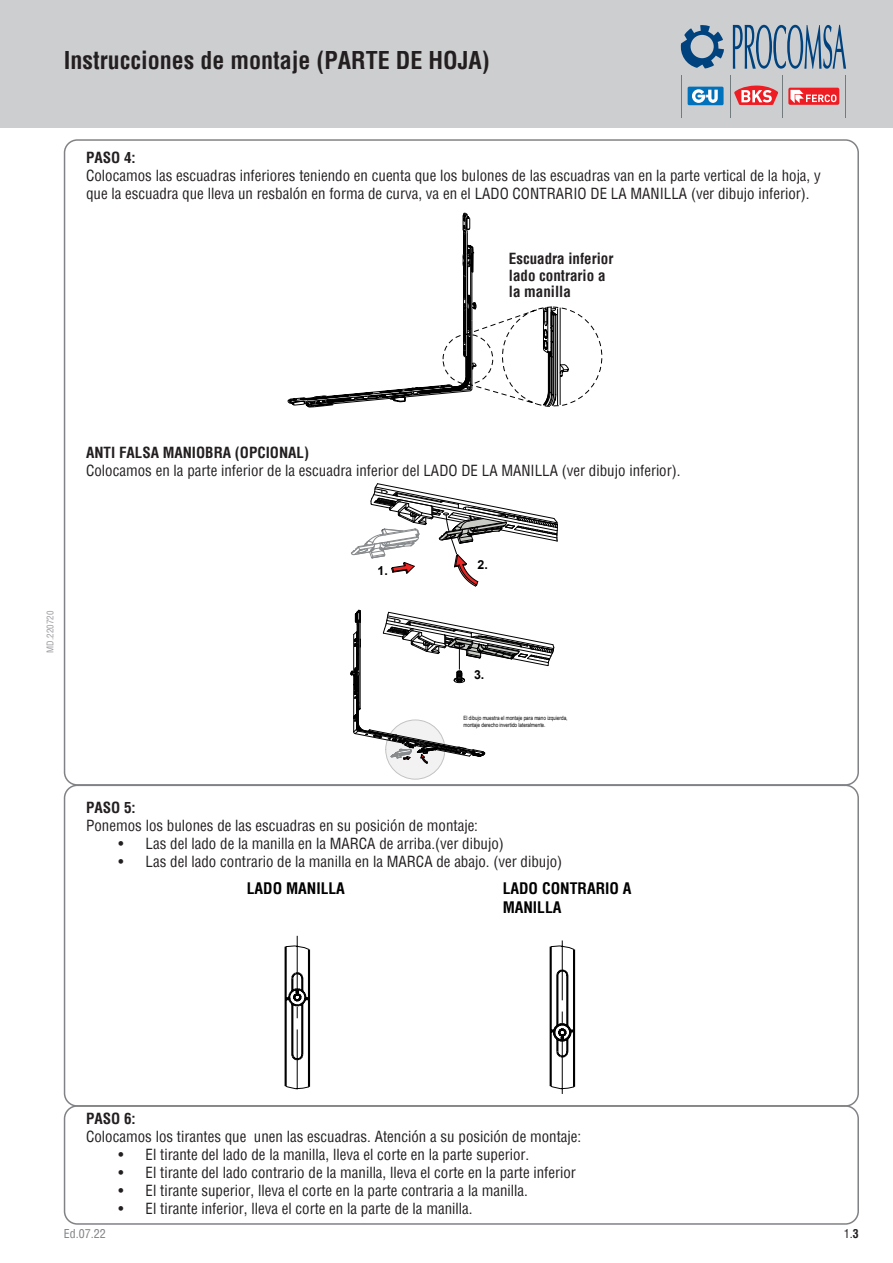
<style>
.page{position:relative;width:893px;height:1263px;background:#fff}
.page>*{position:absolute;margin:0;border:0;box-sizing:border-box;transform-origin:0 0}
.t1{font:700 condensed 24px "Helvetica";color:#231f20}
.t2{font:700 condensed 15.6px/18.8px "Helvetica";color:#000}
.t3{font:condensed 15px/18px "Helvetica";color:#231f20}
.t4{font:700 condensed 15px/16.5px "Helvetica";color:#231f20}
.t5{font:700 12.45px "Arial";color:#000001}
.t6{font:condensed 12px "Helvetica";color:#808285}
.t7{font:condensed 12px "Helvetica";color:#231f20}
.t8{font:condensed 9px "Helvetica";color:#9b9ca0}
.t9{font:5.85px/7.1px "Arial";color:#000001;scale:.8 1}
.s1{font-weight:700}
</style>
<div class="page">
<div style="left:0;top:0;width:893px;height:128px;background:#cdced0"></div>
<svg style="left:680px;top:25px;width:44px;height:43px"></svg>
<svg style="left:733px;top:25px;width:113px;height:44px"></svg>
<hr style="left:681px;top:75px;width:1px;height:43px;background:#727c7e">
<hr style="left:730px;top:75px;width:1px;height:43px;background:#727c7e">
<hr style="left:782px;top:75px;width:1px;height:43px;background:#727c7e">
<hr style="left:846px;top:75px;width:1px;height:43px;background:#727c7e">
<div style="left:688px;top:87px;width:36px;height:18px;background:#0071bb;border-radius:2px"></div>
<svg style="left:692px;top:89px;width:26px;height:14px"></svg>
<svg style="left:734px;top:86px;width:44px;height:19px"></svg>
<div style="left:788px;top:88px;width:51px;height:17px;background:#ee1d23;border-radius:2px"></div>
<svg style="left:790px;top:90px;width:46px;height:13px"></svg>
<svg style="left:288px;top:212px;width:314px;height:195px"></svg>
<svg style="left:284px;top:935px;width:27px;height:155px"></svg>
<svg style="left:549px;top:940px;width:27px;height:154px"></svg>
<div style="left:64px;top:1105px;width:795px;height:120px;border:2px solid #808285;border-radius:13px"></div>
<div style="left:386px;top:720px;width:59px;height:59px;background:#f1f2f1;border-radius:50%"></div>
<svg style="left:351px;top:483px;width:207px;height:103px"></svg>
<svg style="left:351px;top:610px;width:203px;height:154px"></svg>
<h1 class="t1" style="left:64px;top:44px;width:427px">Instrucciones de montaje (PARTE DE HOJA)</h1>
<p class="t4" style="left:86px;top:149px;width:51px">PASO 4:</p>
<p class="t3" style="left:86px;top:167px;width:736px">Colocamos las escuadras inferiores teniendo en cuenta que los bulones de las escuadras van en la parte vertical de la hoja, y que la escuadra que lleva un resbalón en forma de curva, va en el LADO CONTRARIO DE LA MANILLA (ver dibujo inferior).</p>
<p class="t4" style="left:509px;top:250px;width:106px">Escuadra inferior lado contrario a la manilla</p>
<p class="t4" style="left:86px;top:444px;width:224px">ANTI FALSA MANIOBRA (OPCIONAL)</p>
<p class="t3" style="left:86px;top:461px;width:596px">Colocamos en la parte inferior de la escuadra inferior del LADO DE LA MANILLA (ver dibujo inferior).</p>
<p class="t8" style="left:44px;top:652px;width:43px;rotate:-90deg">MD.220720</p>
<p class="t5" style="left:378px;top:562px;width:12px">1.</p>
<p class="t5" style="left:478px;top:556px;width:12px">2.</p>
<p class="t5" style="left:474px;top:667px;width:12px">3.</p>
<p class="t9" style="left:464px;top:715px;width:132px">El dibujo muestra el montaje para mano izquierda, montaje derecho invertido lateralmente.</p>
<p class="t4" style="left:86px;top:799px;width:51px">PASO 5:</p>
<p class="t3" style="left:86px;top:816px;width:393px">Ponemos los bulones de las escuadras en su posición de montaje:</p>
<p class="t3" style="left:119px;top:834px;width:387px">• Las del lado de la manilla en la MARCA de arriba.(ver dibujo)</p>
<p class="t3" style="left:119px;top:852px;width:445px">• Las del lado contrario de la manilla en la MARCA de abajo. (ver dibujo)</p>
<p class="t2" style="left:247px;top:879px;width:100px">LADO MANILLA</p>
<p class="t2" style="left:503px;top:879px;width:130px">LADO CONTRARIO A<br>MANILLA</p>
<p class="t4" style="left:86px;top:1110px;width:51px">PASO 6:</p>
<p class="t3" style="left:86px;top:1127px;width:497px">Colocamos los tirantes que unen las escuadras. Atención a su posición de montaje:</p>
<p class="t3" style="left:119px;top:1145px;width:412px">• El tirante del lado de la manilla, lleva el corte en la parte superior.</p>
<p class="t3" style="left:119px;top:1163px;width:459px">• El tirante del lado contrario de la manilla, lleva el corte en la parte inferior</p>
<p class="t3" style="left:119px;top:1181px;width:411px">• El tirante superior, lleva el corte en la parte contraria a la manilla.</p>
<p class="t3" style="left:119px;top:1199px;width:355px">• El tirante inferior, lleva el corte en la parte de la manilla.</p>
<p class="t6" style="left:64px;top:1226px;width:43px">Ed.07.22</p>
<p class="t7" style="left:844px;top:1226px;width:16px">1.<span class="s1">3</span></p>
</div>
